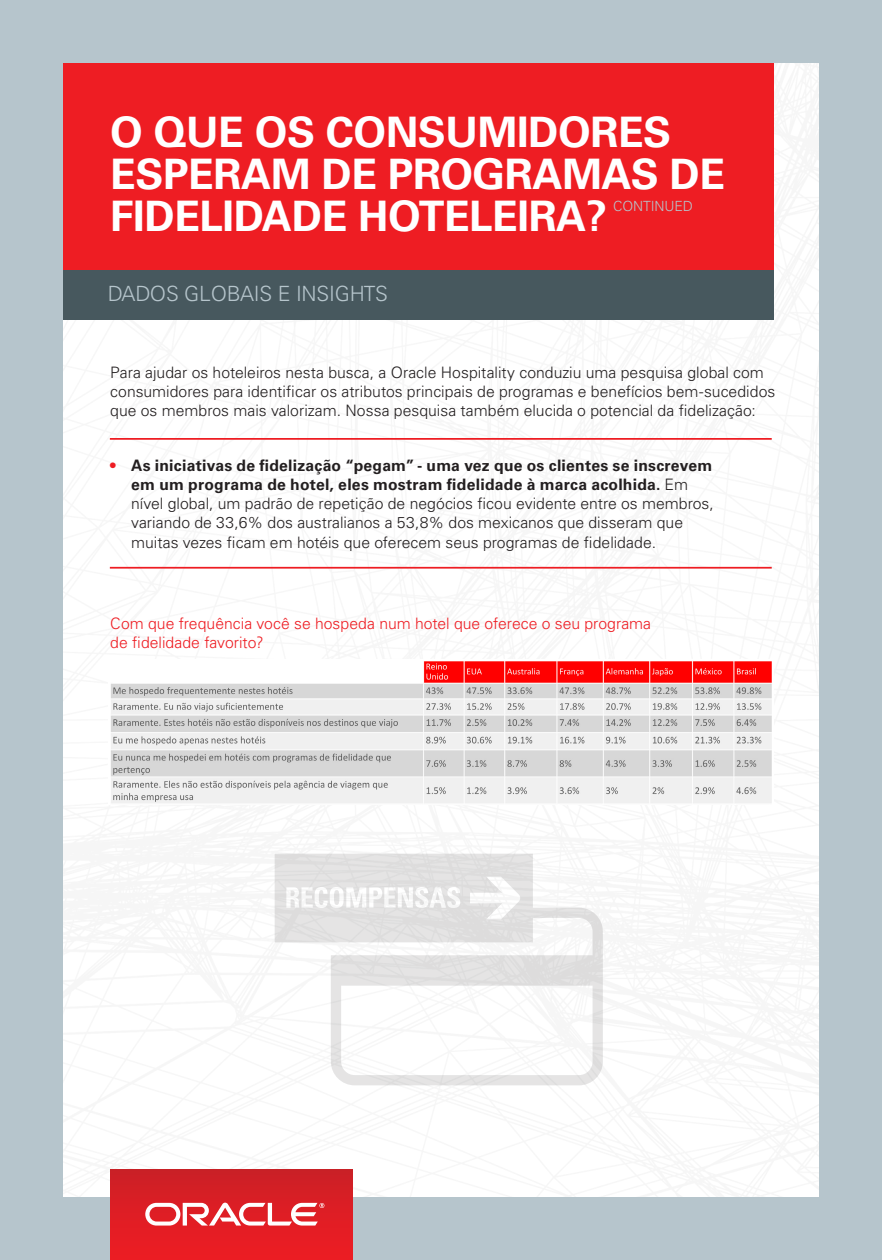
<style>
.page{position:relative;width:882px;height:1260px;background:#b6c5cc}
.page>*{position:absolute;margin:0;border:0;box-sizing:border-box;transform-origin:0 0}
.Headline_-_Gray_Big{font:700 42px/42px "Univers LT Std";letter-spacing:-.01em;color:#fff}
.Headline_-_Gray_Big-2{font:300 21px "Univers LT Std";letter-spacing:-.01em;color:#b6c5cc}
.t1{font:300 15.75px/19.2px "Univers LT Std";color:#231f20}
.t2{font:300 15.75px/19.2px "Univers LT Std";color:#ee1d23}
.Headline_-_Gray_Big-3{font:300 14px "Univers LT Std";letter-spacing:-.01em;color:#b6c5cc}
.s1{font-weight:700;color:#ee1d23}
.s2{font-weight:700}
</style>
<div class="page">
<img style="left:63px;top:63px;width:756px;height:1134px">
<div style="left:111px;top:1169px;width:242px;height:91px;background:linear-gradient(to bottom,#cc2026,#ef1c23)"></div>
<svg style="left:145px;top:1203px;width:179px;height:23px"></svg>
<div style="left:63px;top:63px;width:710px;height:256px;background:#ee1d23"></div>
<div style="left:63px;top:270px;width:710px;height:49px;background:#47585e"></div>
<hr style="left:110px;top:438px;width:662px;height:2px;background:#ee1d23">
<hr style="left:110px;top:567px;width:662px;height:2px;background:#ee1d23">
<img style="left:108px;top:659px;width:666px;height:145px">
<svg style="left:275px;top:854px;width:328px;height:231px"></svg>
<div style="left:334px;top:890px;width:5px;height:15px;background:#e0e0e0;border-radius:50%"></div>
<svg style="left:291px;top:891px;width:4px;height:5px"></svg>
<svg style="left:373px;top:891px;width:5px;height:5px"></svg>
<svg style="left:436px;top:891px;width:4px;height:9px"></svg>
<p class="Headline_-_Gray_Big" style="left:110px;top:111px;width:616px">O QUE OS CONSUMIDORES<br>ESPERAM DE PROGRAMAS DE<br>FIDELIDADE HOTELEIRA?</p>
<p class="Headline_-_Gray_Big-3" style="left:613px;top:198px;width:81px">CONTINUED</p>
<p class="Headline_-_Gray_Big-2" style="left:108px;top:281px;width:282px">DADOS GLOBAIS E INSIGHTS</p>
<p class="t1" style="left:110px;top:363px;width:667px">Para ajudar os hoteleiros nesta busca, a Oracle Hospitality conduziu uma pesquisa global com consumidores para identificar os atributos principais de programas e benefícios bem-sucedidos que os membros mais valorizam. Nossa pesquisa também elucida o potencial da fidelização:</p>
<p class="t1" style="left:131px;top:455px;width:584px;text-indent:-21px"><span class="s1">•</span> <span class="s2">As iniciativas de fidelização “pegam” - uma vez que os clientes se inscrevem em um programa de hotel, eles mostram fidelidade à marca acolhida.</span> Em nível global, um padrão de repetição de negócios ficou evidente entre os membros, variando de 33,6% dos australianos a 53,8% dos mexicanos que disseram que muitas vezes ficam em hotéis que oferecem seus programas de fidelidade.</p>
<p class="t2" style="left:110px;top:614px;width:542px">Com que frequência você se hospeda num hotel que oferece o seu programa de fidelidade favorito?</p>
</div>
